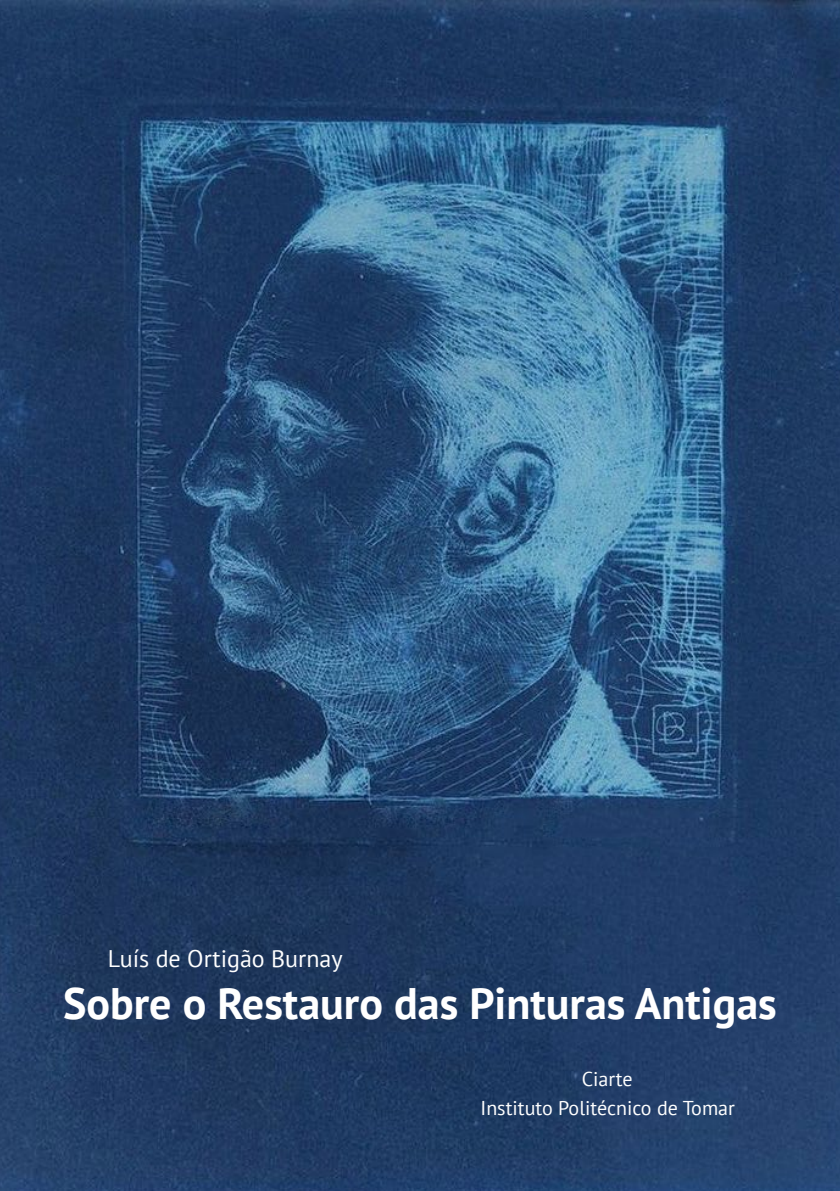
<style>
.page{position:relative;width:840px;height:1191px;background:#fff}
.page>*{position:absolute;margin:0;border:0;box-sizing:border-box;transform-origin:0 0}
.t1{font:700 44px "PT Sans";color:#fff}
.t2{font:24px "PT Sans";color:#fff}
.t3{font:20px/29.6px "PT Sans";color:#fff;text-align:center}
</style>
<div class="page">
<img style="left:0;top:0;width:839px;height:1191px">
<p class="t2" style="left:108px;top:943px;width:236px">Luís de Ortigão Burnay</p>
<h1 class="t1" style="left:63px;top:974px;width:714px">Sobre o Restauro das Pinturas Antigas</h1>
<p class="t3" style="left:480px;top:1063px;width:256px">Ciarte<br>Instituto Politécnico de Tomar</p>
</div>
